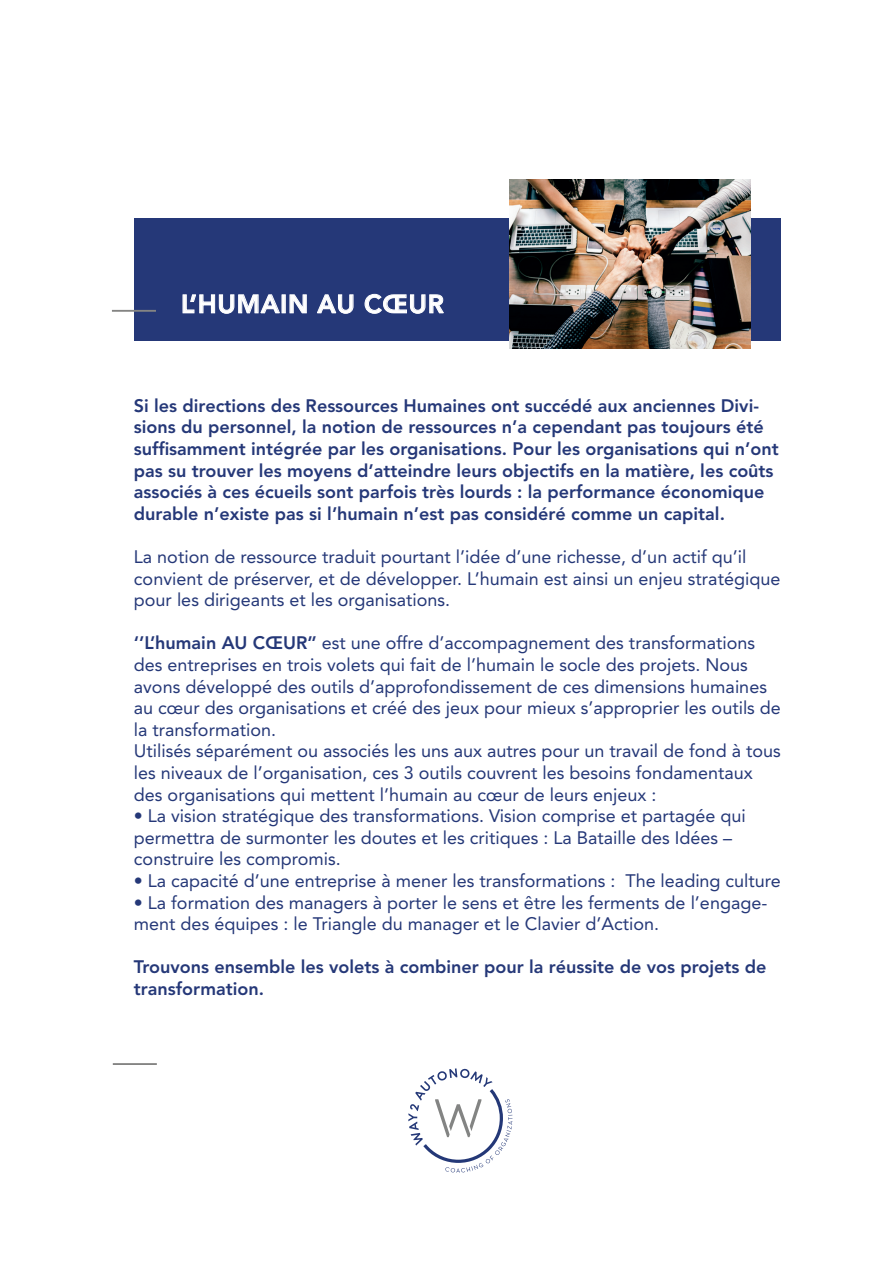
<style>
.page{position:relative;width:893px;height:1263px;background:#fff}
.page>*{position:absolute;margin:0;border:0;box-sizing:border-box;transform-origin:0 0}
.t1{font:800 25.5px "Avenir";letter-spacing:.03em;color:#fff}
.t2{font:18px/21.6px "Avenir";color:#253878}
.t3{font:800 18px/21.6px "Avenir";color:#253878}
.s1{font-weight:800}
</style>
<div class="page">
<hr style="left:113px;top:1063px;width:44px;height:2px;background:#848483">
<svg style="left:408px;top:1068px;width:104px;height:104px"></svg>
<div style="left:134px;top:218px;width:647px;height:122px;background:#253878"></div>
<svg style="left:182px;top:294px;width:98px;height:20px"></svg>
<svg style="left:289px;top:294px;width:18px;height:20px"></svg>
<svg style="left:317px;top:294px;width:37px;height:20px"></svg>
<svg style="left:364px;top:294px;width:80px;height:20px"></svg>
<img style="left:509px;top:179px;width:242px;height:169px">
<hr style="left:112px;top:310px;width:44px;height:2px;background:#848483">
<h1 class="t1" style="left:181px;top:289px;width:264px">L’HUMAIN AU CŒUR</h1>
<p class="t3" style="left:134px;top:395px;width:646px">Si les directions des Ressources Humaines ont succédé aux anciennes Divi&shy;sions du personnel, la notion de ressources n’a cependant pas toujours été suffisamment intégrée par les organisations. Pour les organisations qui n’ont pas su trouver les moyens d’atteindre leurs objectifs en la matière, les coûts associés à ces écueils sont parfois très lourds : la performance économique durable n’existe pas si l’humain n’est pas considéré comme un capital.</p>
<p class="t2" style="left:134px;top:546px;width:648px">La notion de ressource traduit pourtant l’idée d’une richesse, d’un actif qu’il convient de préserver, et de développer. L’humain est ainsi un enjeu stratégique pour les dirigeants et les organisations.</p>
<p class="t2" style="left:134px;top:632px;width:648px"><span class="s1">‘’L’humain AU CŒUR’’</span> est une offre d’accompagnement des transformations des entreprises en trois volets qui fait de l’humain le socle des projets. Nous avons développé des outils d’approfondissement de ces dimensions humaines au cœur des organisations et créé des jeux pour mieux s’approprier les outils de la transformation.<br>Utilisés séparément ou associés les uns aux autres pour un travail de fond à tous les niveaux de l’organisation, ces 3 outils couvrent les besoins fondamentaux des organisations qui mettent l’humain au cœur de leurs enjeux :</p>
<p class="t2" style="left:134px;top:805px;width:613px">• La vision stratégique des transformations. Vision comprise et partagée qui permettra de surmonter les doutes et les critiques : La Bataille des Idées – construire les compromis.</p>
<p class="t2" style="left:134px;top:870px;width:648px">• La capacité d’une entreprise à mener les transformations : The leading culture</p>
<p class="t2" style="left:134px;top:892px;width:635px">• La formation des managers à porter le sens et être les ferments de l’engage&shy;ment des équipes : le Triangle du manager et le Clavier d’Action.</p>
<p class="t3" style="left:134px;top:956px;width:634px">Trouvons ensemble les volets à combiner pour la réussite de vos projets de transformation.</p>
</div>
